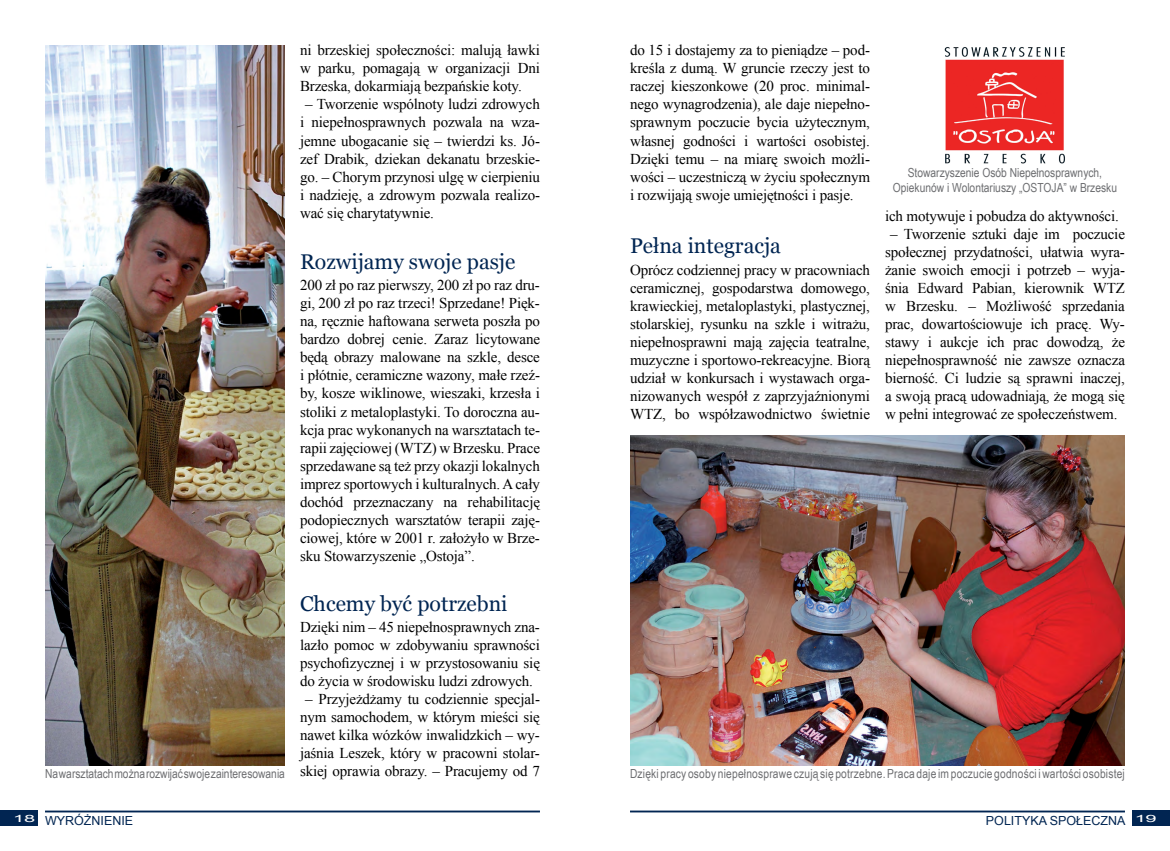
<style>
.page{position:relative;width:1170px;height:851px;background:#fff}
.page>*{position:absolute;margin:0;border:0;box-sizing:border-box;transform-origin:0 0}
.t1{font:21.25px "Georgia";color:#012552}
.t2{font:15px/18px "Times New Roman";letter-spacing:-.01em;color:#000;text-align:justify}
.t3{font:12.5px/15px "Arial Narrow";color:#6d6e71}
.t4{font:12.5px "Arial";color:#012552}
.t5{font:10px "Arial";color:#fff;scale:2 1}
</style>
<div class="page">
<hr style="left:630px;top:810px;width:494px;height:2px;background:#012552">
<div style="left:1131px;top:810px;width:38px;height:15px;background:#012552"></div>
<div style="left:0;top:810px;width:38px;height:15px;background:#012552"></div>
<hr style="left:45px;top:810px;width:495px;height:2px;background:#012552">
<img style="left:45px;top:45px;width:240px;height:720px">
<img style="left:630px;top:435px;width:494px;height:330px">
<img style="left:944px;top:47px;width:121px;height:117px">
<p class="t3" style="left:45px;top:765px;width:241px">Na warsztatach można rozwijać swoje zainteresowania</p>
<p class="t2" style="left:300px;top:41px;width:241px">ni brzeskiej społeczności: malują ławki w parku, pomagają w organizacji Dni Brzeska, dokarmiają bezpańskie koty.</p>
<p class="t2" style="left:300px;top:95px;width:241px;text-indent:5px">– Tworzenie wspólnoty ludzi zdrowych i niepełnosprawnych pozwala na wza&shy;jemne ubogacanie się – twierdzi ks. Jó&shy;zef Drabik, dziekan dekanatu brzeskie&shy;go. – Chorym przynosi ulgę w cierpieniu i nadzieję, a zdrowym pozwala realizo&shy;wać się charytatywnie.</p>
<h1 class="t1" style="left:300px;top:249px;width:217px">Rozwijamy swoje pasje</h1>
<p class="t2" style="left:300px;top:276px;width:241px">200 zł po raz pierwszy, 200 zł po raz dru&shy;gi, 200 zł po raz trzeci! Sprzedane! Pięk&shy;na, ręcznie haftowana serweta poszła po bardzo dobrej cenie. Zaraz licytowane będą obrazy malowane na szkle, desce i płótnie, ceramiczne wazony, małe rzeź&shy;by, kosze wiklinowe, wieszaki, krzesła i stoliki z metaloplastyki. To doroczna au&shy;kcja prac wykonanych na warsztatach te&shy;rapii zajęciowej (WTZ) w Brzesku. Prace sprzedawane są też przy okazji lokalnych imprez sportowych i kulturalnych. A cały dochód przeznaczany na rehabilitację podopiecznych warsztatów terapii zaję&shy;ciowej, które w 2001 r. założyło w Brze&shy;sku Stowarzyszenie „Ostoja”.</p>
<h1 class="t1" style="left:300px;top:591px;width:209px">Chcemy być potrzebni</h1>
<p class="t2" style="left:300px;top:618px;width:241px">Dzięki nim – 45 niepełnosprawnych zna&shy;lazło pomoc w zdobywaniu sprawności psychofizycznej i w przystosowaniu się do życia w środowisku ludzi zdrowych.</p>
<p class="t2" style="left:300px;top:690px;width:241px;text-align:center">– Przyjeżdżamy tu codziennie specjal&shy;nym samochodem, w którym mieści się nawet kilka wózków inwalidzkich – wy&shy;jaśnia Leszek, który w pracowni stolar&shy;skiej oprawia obrazy. – Pracujemy od 7</p>
<p class="t2" style="left:630px;top:41px;width:241px">do 15 i dostajemy za to pieniądze – pod&shy;kreśla z dumą. W gruncie rzeczy jest to raczej kieszonkowe (20 proc. minimal&shy;nego wynagrodzenia), ale daje niepełno&shy;sprawnym poczucie bycia użytecznym, własnej godności i wartości osobistej.<br>Dzięki temu – na miarę swoich możli&shy;wości – uczestniczą w życiu społecznym i rozwijają swoje umiejętności i pasje.</p>
<h1 class="t1" style="left:630px;top:234px;width:152px">Pełna integracja</h1>
<p class="t2" style="left:630px;top:260px;width:241px">Oprócz codziennej pracy w pracowniach ceramicznej, gospodarstwa domowego, krawieckiej, metaloplastyki, plastycznej, stolarskiej, rysunku na szkle i witrażu, niepełnosprawni mają zajęcia teatralne, muzyczne i sportowo-rekreacyjne. Biorą udział w konkursach i wystawach orga&shy;nizowanych wespół z zaprzyjaźnionymi WTZ, bo współzawodnictwo świetnie</p>
<p class="t3" style="left:892px;top:164px;width:211px;text-indent:15px">Stowarzyszenie Osób Niepełnosprawnych,<br>Opiekunów i Wolontariuszy „OSTO</p>
<p class="t3" style="left:1051px;top:179px;width:67px">JA” w Brzesku</p>
<p class="t2" style="left:884px;top:206px;width:235px">ich motywuje i pobudza do aktywności.</p>
<p class="t2" style="left:884px;top:224px;width:241px;text-align:center">– Tworzenie sztuki daje im poczucie społecznej przydatności, ułatwia wyra&shy;żanie swoich emocji i potrzeb – wyja&shy;śnia Edward Pabian, kierownik WTZ w Brzesku. – Możliwość sprzedania prac, dowartościowuje ich pracę. Wy&shy;stawy i aukcje ich prac dowodzą, że niepełnosprawność nie zawsze oznacza bierność. Ci ludzie są sprawni inaczej, a swoją pracą udowadniają, że mogą się w pełni integrować ze społeczeństwem.</p>
<p class="t3" style="left:630px;top:765px;width:496px">Dzięki pracy osoby niepełnosprawe czują się potrzebne. Praca daje im poczucie godności i wartości osobistej</p>
<p class="t4" style="left:13px;top:811px;width:121px"><sup>18</sup> WYRÓŻNIENIE</p>
<p class="t5" style="left:1134px;top:811px;width:13px">19</p>
<p class="t4" style="left:985px;top:811px;width:141px">POLITYKA SPOŁECZNA</p>
</div>
